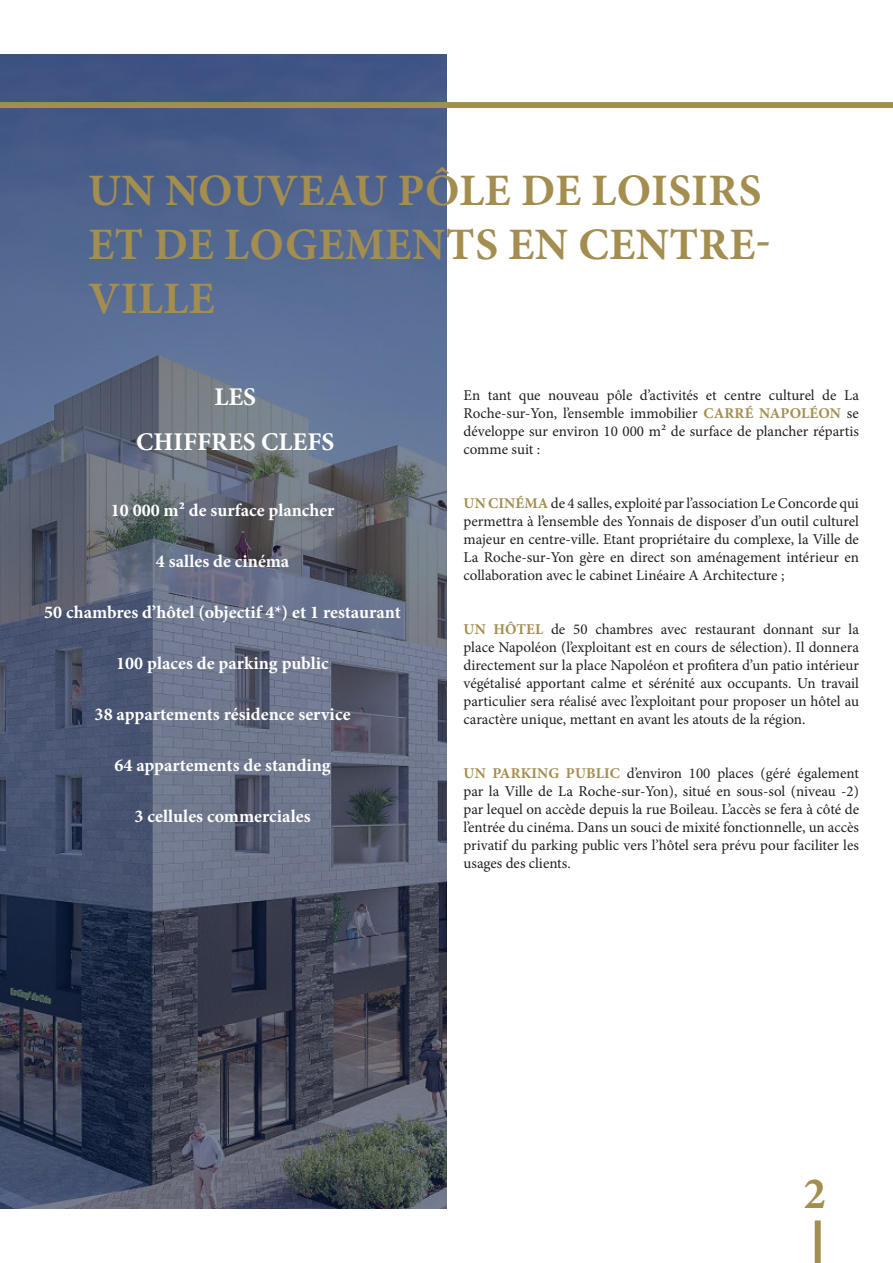
<style>
.page{position:relative;width:893px;height:1263px;background:#fff}
.page>*{position:absolute;margin:0;border:0;box-sizing:border-box;transform-origin:0 0}
.t1{font:700 45px/54px "Minion Pro";letter-spacing:.01em;color:#a38d4f}
.t2{font:700 25.5px "Minion Pro";color:#fff}
.t3{font:700 18px "Minion Pro";color:#fff}
.t4{font:15px/18px "Minion Pro";color:#231f20;text-align:justify}
.s1{font-weight:700;color:#a38d4f}
</style>
<div class="page">
<img style="left:0;top:54px;width:446px;height:1155px">
<div style="left:0;top:102px;width:893px;height:6px;background:#a38d4f"></div>
<div style="left:815px;top:1220px;width:6px;height:43px;background:#a38d4f"></div>
<p class="t1" style="left:88px;top:163px;width:684px">UN NOUVEAU PÔLE DE LOISIRS<br>ET DE LOGEMENTS EN CENTRE-<br>VILLE</p>
<p class="t2" style="left:214px;top:379px;width:43px">LES</p>
<p class="t2" style="left:136px;top:424px;width:200px">CHIFFRES CLEFS</p>
<p class="t3" style="left:111px;top:497px;width:225px">10 000 m² de surface plancher</p>
<p class="t3" style="left:156px;top:548px;width:135px">4 salles de cinéma</p>
<p class="t3" style="left:44px;top:599px;width:358px">50 chambres d’hôtel (objectif 4*) et 1 restaurant</p>
<p class="t3" style="left:116px;top:650px;width:214px">100 places de parking public</p>
<p class="t3" style="left:95px;top:701px;width:257px">38 appartements résidence service</p>
<p class="t3" style="left:114px;top:752px;width:218px">64 appartements de standing</p>
<p class="t3" style="left:135px;top:803px;width:177px">3 cellules commerciales</p>
<p class="t4" style="left:463px;top:386px;width:397px">En tant que nouveau pôle d’activités et centre culturel de La Roche-sur-Yon, l’ensemble immobilier <span class="s1">CARRÉ NAPOLÉON</span> se développe sur environ 10 000 m² de surface de plancher répartis comme suit :</p>
<p class="t4" style="left:463px;top:494px;width:397px"><span class="s1">UN CINÉMA</span> de 4 salles, exploité par l’association Le Concorde qui permettra à l’ensemble des Yonnais de disposer d’un outil culturel majeur en centre-ville. Etant propriétaire du complexe, la Ville de La Roche-sur-Yon gère en direct son aménagement intérieur en collaboration avec le cabinet Linéaire A Architecture ;</p>
<p class="t4" style="left:463px;top:620px;width:397px"><span class="s1">UN HÔTEL</span> de 50 chambres avec restaurant donnant sur la place Napoléon (l’exploitant est en cours de sélection). Il donnera directement sur la place Napoléon et profitera d’un patio intérieur végétalisé apportant calme et sérénité aux occupants. Un travail particulier sera réalisé avec l’exploitant pour proposer un hôtel au caractère unique, mettant en avant les atouts de la région.</p>
<p class="t4" style="left:463px;top:764px;width:397px"><span class="s1">UN PARKING PUBLIC</span> d’environ 100 places (géré également par la Ville de La Roche-sur-Yon), situé en sous-sol (niveau -2) par lequel on accède depuis la rue Boileau. L’accès se fera à côté de l’entrée du cinéma. Dans un souci de mixité fonctionnelle, un accès privatif du parking public vers l’hôtel sera prévu pour faciliter les usages des clients.</p>
<p class="t1" style="left:803px;top:1166px;width:24px">2</p>
</div>
